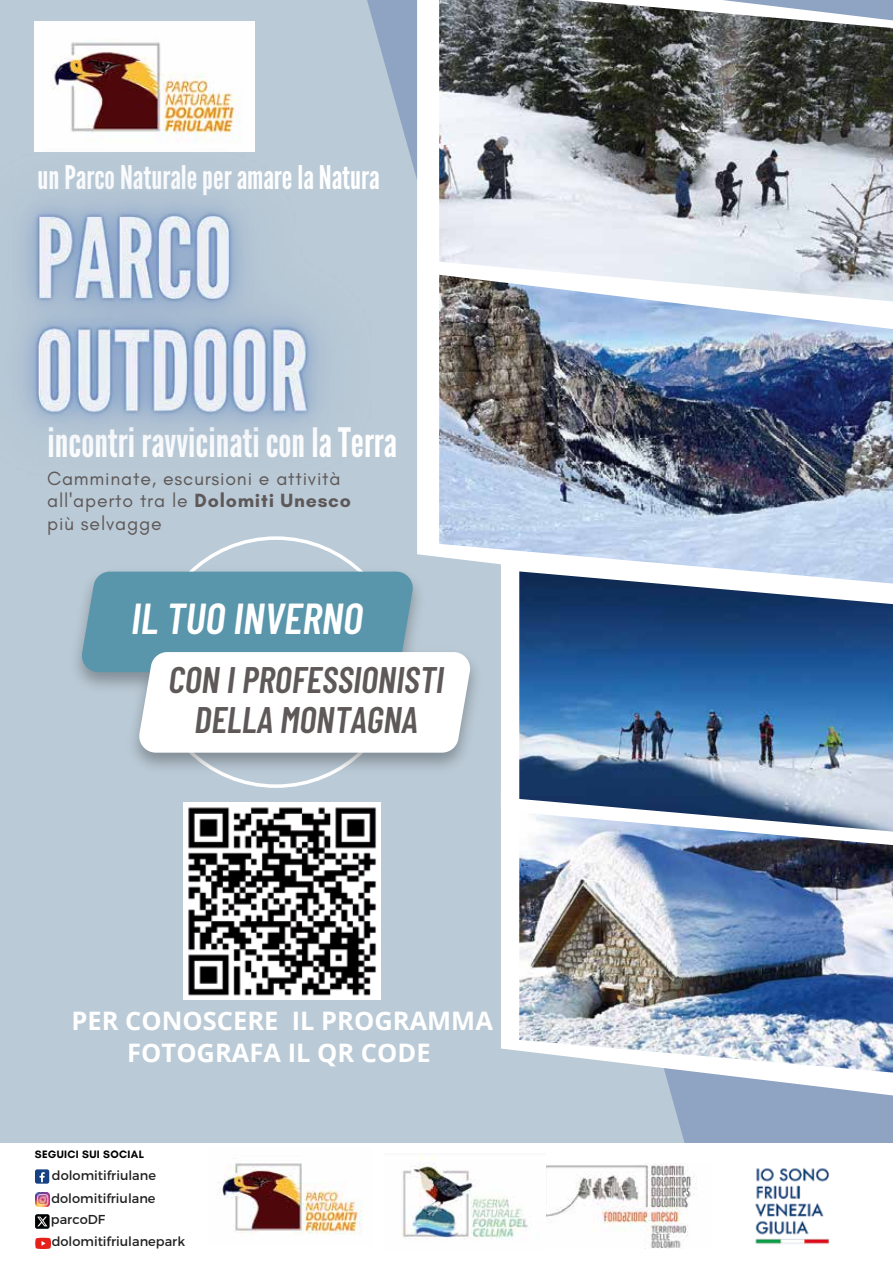
<style>
.page{position:relative;width:893px;height:1263px;background:#fff}
.page>*{position:absolute;margin:0;border:0;box-sizing:border-box;transform-origin:0 0}
.t1{font:italic 600 43.2px "Barlow Condensed";color:#fff}
.t2{font:40.5px "League Gothic";color:#fff}
.t3{font:italic 600 36.9px/39.5px "Barlow Condensed";color:#5e5858;text-align:center}
.t4{font:32.55px "League Gothic";color:#fff}
.t5{font:700 25.5px/31.5px "Open Sans";color:#fff;text-align:center}
.t6{font:19.5px/22.5px "Glacial Indifference";letter-spacing:.04em;color:#5e5858}
.t7{font:12.9px/20.5px "Montserrat";color:#222121}
.t8{font:700 10.95px "Glacial Indifference";letter-spacing:.03em;color:#000}
.s1{font-weight:700}
</style>
<div class="page">
<div style="left:0;top:0;width:718px;height:1143px;background:#bacad6"></div>
<svg style="left:501px;top:583px;width:18px;height:209px"></svg>
<svg style="left:501px;top:792px;width:392px;height:303px"></svg>
<img style="left:443px;top:329px;width:450px;height:254px">
<img style="left:519px;top:571px;width:374px;height:241px">
<img style="left:519px;top:812px;width:374px;height:260px">
<img style="left:51px;top:549px;width:450px;height:243px">
<svg style="left:82px;top:572px;width:388px;height:181px"></svg>
<img style="left:34px;top:21px;width:221px;height:40px">
<img style="left:755px;top:1167px;width:75px;height:78px">
<img style="left:184px;top:803px;width:197px;height:197px">
<svg style="left:417px;top:0;width:476px;height:329px"></svg>
<img style="left:439px;top:0;width:454px;height:301px">
<img style="left:546px;top:1163px;width:149px;height:86px">
<img style="left:401px;top:1153px;width:128px;height:87px">
<img style="left:35px;top:1192px;width:15px;height:15px">
<div style="left:35px;top:1169px;width:14px;height:15px;background:#164285;border-radius:2px"></div>
<svg style="left:40px;top:1172px;width:5px;height:10px"></svg>
<svg style="left:35px;top:1238px;width:16px;height:11px"></svg>
<img style="left:219px;top:1163px;width:143px;height:71px">
<img style="left:0;top:61px;width:443px;height:513px">
<div style="left:35px;top:1214px;width:15px;height:15px;background:#000;border-radius:2px"></div>
<svg style="left:37px;top:1216px;width:10px;height:10px"></svg>
<h3 class="t4" style="left:37px;top:158px;width:344px">un Parco Naturale per amare la Natura</h3>
<h2 class="t2" style="left:48px;top:418px;width:351px">incontri ravvicinati con la Terra</h2>
<p class="t6" style="left:47px;top:467px;width:305px">Camminate, escursioni e attività all'aperto tra le <span class="s1">Dolomiti Unesco </span>più selvagge</p>
<h1 class="t1" style="left:131px;top:588px;width:233px">IL TUO INVERNO</h1>
<h3 class="t3" style="left:168px;top:658px;width:277px">CON I PROFESSIONISTI<br>DELLA MONTAGNA</h3>
<h3 class="t5" style="left:72px;top:1004px;width:423px">PER CONOSCERE IL PROGRAMMA<br>FOTOGRAFA IL QR CODE</h3>
<p class="t8" style="left:35px;top:1147px;width:111px">SEGUICI SUI SOCIAL</p>
<p class="t7" style="left:52px;top:1165px;width:106px">dolomitifriulane</p>
<p class="t7" style="left:51px;top:1188px;width:106px">dolomitifriulane parcoDF</p>
<p class="t7" style="left:52px;top:1231px;width:135px">dolomitifriulanepark</p>
</div>
